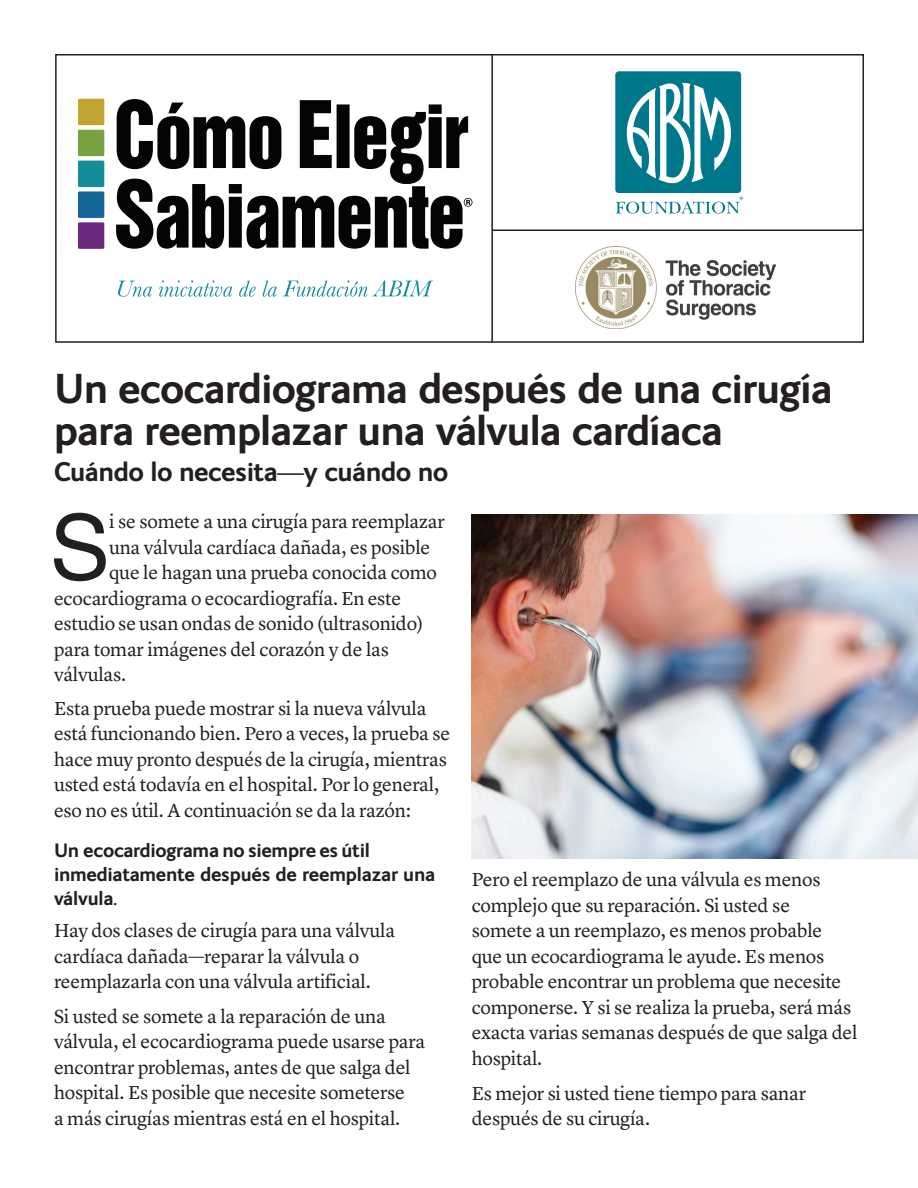
<style>
.page{position:relative;width:918px;height:1188px;background:#fff}
.page>*{position:absolute;margin:0;border:0;box-sizing:border-box;transform-origin:0 0}
.Body_DropCap_First_P{font:90.6px "Helvetica";color:#231f20}
.MainHeadline_Spanish{font:700 42px/42px "FS Ingrid";letter-spacing:-.02em;color:#231f20}
.Subhead_Spanish{font:700 27px "FS Ingrid";letter-spacing:-.02em;color:#231f20}
.Body_13_17{font:19.5px/25.5px "Lyon Text";letter-spacing:-.01em;color:#231f20}
.Body_DropCap_First_P-2{font:19.5px "Lyon Text";letter-spacing:-.01em;color:#231f20}
.Body_Subhead{font:700 19.5px/24px "FS Ingrid";letter-spacing:-.015em;color:#231f20}
.t1{font:600 9.45px "New Baskerville";color:#00788b}
</style>
<div class="page">
<img style="left:472px;top:514px;width:446px;height:345px">
<img style="left:576px;top:247px;width:200px;height:81px">
<div style="left:55px;top:54px;width:809px;height:289px;border:2px solid #231f20"></div>
<hr style="left:492px;top:230px;width:371px;height:1px;background:#231f20">
<hr style="left:491px;top:54px;width:2px;height:289px;background:#231f20">
<div style="left:615px;top:71px;width:126px;height:122px;background:#00788b;border-radius:4px"></div>
<svg style="left:627px;top:83px;width:104px;height:100px"></svg>
<svg style="left:616px;top:202px;width:123px;height:12px"></svg>
<img style="left:79px;top:98px;width:26px;height:151px">
<svg style="left:118px;top:280px;width:315px;height:17px"></svg>
<svg style="left:116px;top:99px;width:356px;height:150px"></svg>
<p class="t1" style="left:739px;top:194px;width:5px">®</p>
<p class="MainHeadline_Spanish" style="left:54px;top:366px;width:780px">Un ecocardiograma después de una cirugía para reemplazar una válvula cardíaca</p>
<p class="Subhead_Spanish" style="left:54px;top:454px;width:396px">Cuándo lo necesita—y cuándo no</p>
<p class="Body_DropCap_First_P" style="left:50px;top:478px;width:62px">S</p>
<p class="Body_DropCap_First_P-2" style="left:109px;top:507px;width:337px">i se somete a una cirugía para reemplazar</p>
<p class="Body_DropCap_First_P-2" style="left:109px;top:532px;width:323px">una válvula cardíaca dañada, es posible</p>
<p class="Body_DropCap_First_P-2" style="left:109px;top:558px;width:329px">que le hagan una prueba conocida como</p>
<p class="Body_DropCap_First_P-2" style="left:54px;top:583px;width:349px">ecocardiograma o ecocardiografía. En este</p>
<p class="Body_DropCap_First_P-2" style="left:54px;top:609px;width:371px">estudio se usan ondas de sonido (ultrasonido)</p>
<p class="Body_DropCap_First_P-2" style="left:54px;top:634px;width:336px">para tomar imágenes del corazón y de las</p>
<p class="Body_DropCap_First_P-2" style="left:54px;top:660px;width:74px">válvulas.</p>
<p class="Body_13_17" style="left:54px;top:694px;width:398px">Esta prueba puede mostrar si la nueva válvula está funcionando bien. Pero a veces, la prueba se hace muy pronto después de la cirugía, mientras usted está todavía en el hospital. Por lo general, eso no es útil. A continuación se da la razón:</p>
<p class="Body_Subhead" style="left:54px;top:837px;width:383px">Un ecocardiograma no siempre es útil inmediatamente después de reemplazar una válvula.</p>
<p class="Body_13_17" style="left:54px;top:916px;width:343px">Hay dos clases de cirugía para una válvula cardíaca dañada—reparar la válvula o reemplazarla con una válvula artificial.</p>
<p class="Body_13_17" style="left:54px;top:1002px;width:373px">Si usted se somete a la reparación de una válvula, el ecocardiograma puede usarse para encontrar problemas, antes de que salga del hospital. Es posible que necesite someterse<br>a más cirugías mientras está en el hospital.</p>
<p class="Body_13_17" style="left:472px;top:866px;width:387px">Pero el reemplazo de una válvula es menos complejo que su reparación. Si usted se<br>somete a un reemplazo, es menos probable que un ecocardiograma le ayude. Es menos probable encontrar un problema que necesite componerse. Y si se realiza la prueba, será más exacta varias semanas después de que salga del hospital.</p>
<p class="Body_13_17" style="left:472px;top:1079px;width:336px">Es mejor si usted tiene tiempo para sanar después de su cirugía.</p>
</div>
